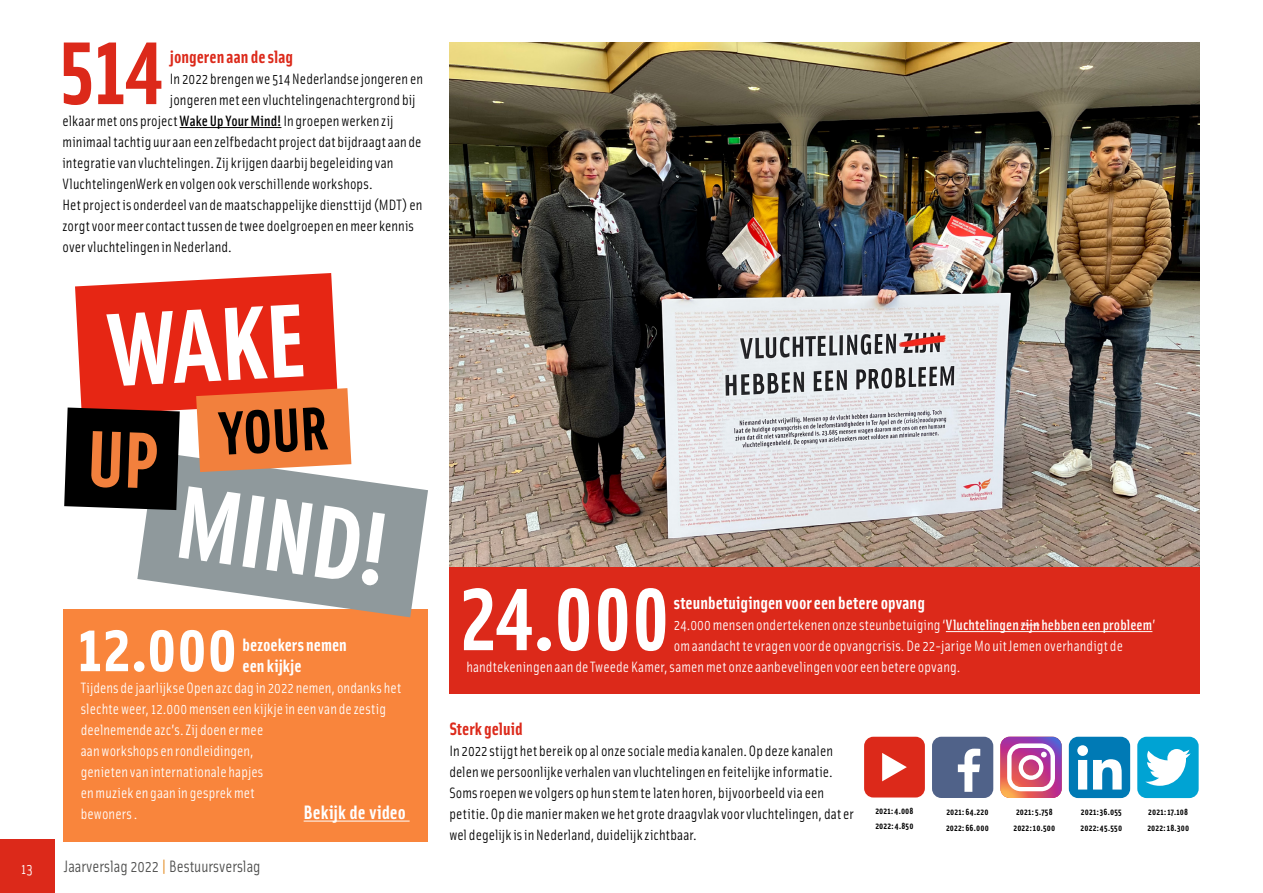
<style>
.page{position:relative;width:1263px;height:893px;background:#fff}
.page>*{position:absolute;margin:0;border:0;box-sizing:border-box;transform-origin:0 0}
.t1{font:700 19.5px "Solex OT";color:#fff}
.t2{font:700 18px/21px "Solex OT";color:#fff}
.t3{font:700 18px "Solex OT";color:#dc291a}
.t4{font:16.5px "Solex OT";color:#4d4d4c}
.t5{font:15px/21px "Solex OT";letter-spacing:.005em;color:#000}
.t6{font:15px/21px "Solex OT";letter-spacing:.01em;color:#fff}
.t7{font:700 9px/15.3px "Solex OT";letter-spacing:.025em;color:#000}
.s1{font-weight:500}
.s2{color:#e2881c}
</style>
<div class="page">
<div style="left:64px;top:609px;width:364px;height:233px;background:#f9853c"></div>
<img style="left:449px;top:42px;width:750px;height:525px">
<div style="left:449px;top:567px;width:751px;height:126px;background:#dc291a"></div>
<hr style="left:946px;top:631px;width:206px;height:1px;background:#fff">
<svg style="left:1021px;top:625px;width:18px;height:1px"></svg>
<hr style="left:180px;top:127px;width:101px;height:1px;background:#000">
<svg style="left:188px;top:484px;width:240px;height:133px;fill:#8f999c"></svg>
<svg style="left:64px;top:273px;width:321px;height:313px"></svg>
<svg style="left:932px;top:737px;width:61px;height:61px;background:#6a799a"></svg>
<svg style="left:1000px;top:737px;width:62px;height:61px"></svg>
<div style="left:1069px;top:737px;width:61px;height:61px;background:#007ab5;border-radius:9px"></div>
<svg style="left:1077px;top:745px;width:45px;height:44px"></svg>
<div style="left:864px;top:737px;width:61px;height:60px;background:#dc291a;border-radius:9px"></div>
<svg style="left:882px;top:753px;width:25px;height:28px"></svg>
<div style="left:1137px;top:737px;width:62px;height:61px;background:#00a3d3;border-radius:9px"></div>
<svg style="left:1145px;top:749px;width:45px;height:37px"></svg>
<svg style="left:81px;top:630px;width:153px;height:42px"></svg>
<svg style="left:64px;top:43px;width:97px;height:62px"></svg>
<svg style="left:464px;top:588px;width:201px;height:63px"></svg>
<div style="left:0;top:839px;width:54px;height:54px;background:#dc291a"></div>
<hr style="left:304px;top:821px;width:106px;height:1px;background:#fff">
<p class="t3" style="left:170px;top:45px;width:125px">jongeren aan de slag</p>
<p class="t5" style="left:170px;top:68px;width:255px">In 2022 brengen we 514 Nederlandse jongeren en</p>
<p class="t5" style="left:170px;top:89px;width:247px">jongeren met een vluchtelingenachtergrond bij</p>
<p class="t5" style="left:62px;top:110px;width:333px">elkaar met ons project <span class="s1">Wake Up Your Mind!</span> In groepen werken zij</p>
<p class="t5" style="left:62px;top:131px;width:361px">minimaal tachtig uur aan een zelfbedacht project dat bijdraagt aan de</p>
<p class="t5" style="left:62px;top:152px;width:333px">integratie van vluchtelingen. Zij krijgen daarbij begeleiding van</p>
<p class="t5" style="left:62px;top:173px;width:312px">VluchtelingenWerk en volgen ook verschillende workshops.</p>
<p class="t5" style="left:62px;top:194px;width:361px">Het project is onderdeel van de maatschappelijke diensttijd (MDT) en</p>
<p class="t5" style="left:62px;top:215px;width:353px">zorgt voor meer contact tussen de twee doelgroepen en meer kennis</p>
<p class="t5" style="left:62px;top:236px;width:171px">over vluchtelingen in Nederland.</p>
<p class="t6" style="left:21px;top:858px;width:13px">13</p>
<p class="t2" style="left:243px;top:633px;width:106px">bezoekers nemen een kijkje</p>
<p class="t6" style="left:81px;top:677px;width:322px">Tijdens de jaarlijkse Open azc dag in 2022 nemen, ondanks het slechte weer, 12.000 mensen een kijkje in een van de zestig deelnemende azc’s. Zij doen er mee<br>aan workshops en rondleidingen,<br>genieten van internationale hapjes<br>en muziek en gaan in gesprek met<br>bewoners .</p>
<h1 class="t1" style="left:304px;top:800px;width:104px">Bekijk de video</h1>
<p class="t4" style="left:64px;top:856px;width:198px">Jaarverslag 2022 <span class="s2">|</span> Bestuursverslag</p>
<p class="t2" style="left:674px;top:591px;width:253px">steunbetuigingen voor een betere opvang</p>
<p class="t6" style="left:674px;top:614px;width:483px">24.000 mensen ondertekenen onze steunbetuiging ‘<span class="s1">Vluchtelingen zijn hebben een probleem</span>’</p>
<p class="t6" style="left:674px;top:635px;width:451px">om aandacht te vragen voor de opvangcrisis. De 22-jarige Mo uit Jemen overhandigt de</p>
<p class="t6" style="left:466px;top:656px;width:495px">handtekeningen aan de Tweede Kamer, samen met onze aanbevelingen voor een betere opvang.</p>
<p class="t3" style="left:449px;top:717px;width:75px">Sterk geluid</p>
<p class="t5" style="left:449px;top:740px;width:406px">In 2022 stijgt het bereik op al onze sociale media kanalen. Op deze kanalen delen we persoonlijke verhalen van vluchtelingen en feitelijke informatie.<br>Soms roepen we volgers op hun stem te laten horen, bijvoorbeeld via een petitie. Op die manier maken we het grote draagvlak voor vluchtelingen, dat er wel degelijk is in Nederland, duidelijk zichtbaar.</p>
<p class="t7" style="left:875px;top:802px;width:40px">2021: 4.008<br>2022: 4.850</p>
<p class="t7" style="left:1147px;top:804px;width:43px">2021: 17.108<br>2022: 18.300</p>
<p class="t7" style="left:946px;top:804px;width:44px">2021: 64.220<br>2022: 66.000</p>
<p class="t7" style="left:1013px;top:804px;width:43px">2021: 5.758<br>2022: 10.500</p>
<p class="t7" style="left:1080px;top:804px;width:43px">2021: 36.055<br>2022: 45.550</p>
</div>
